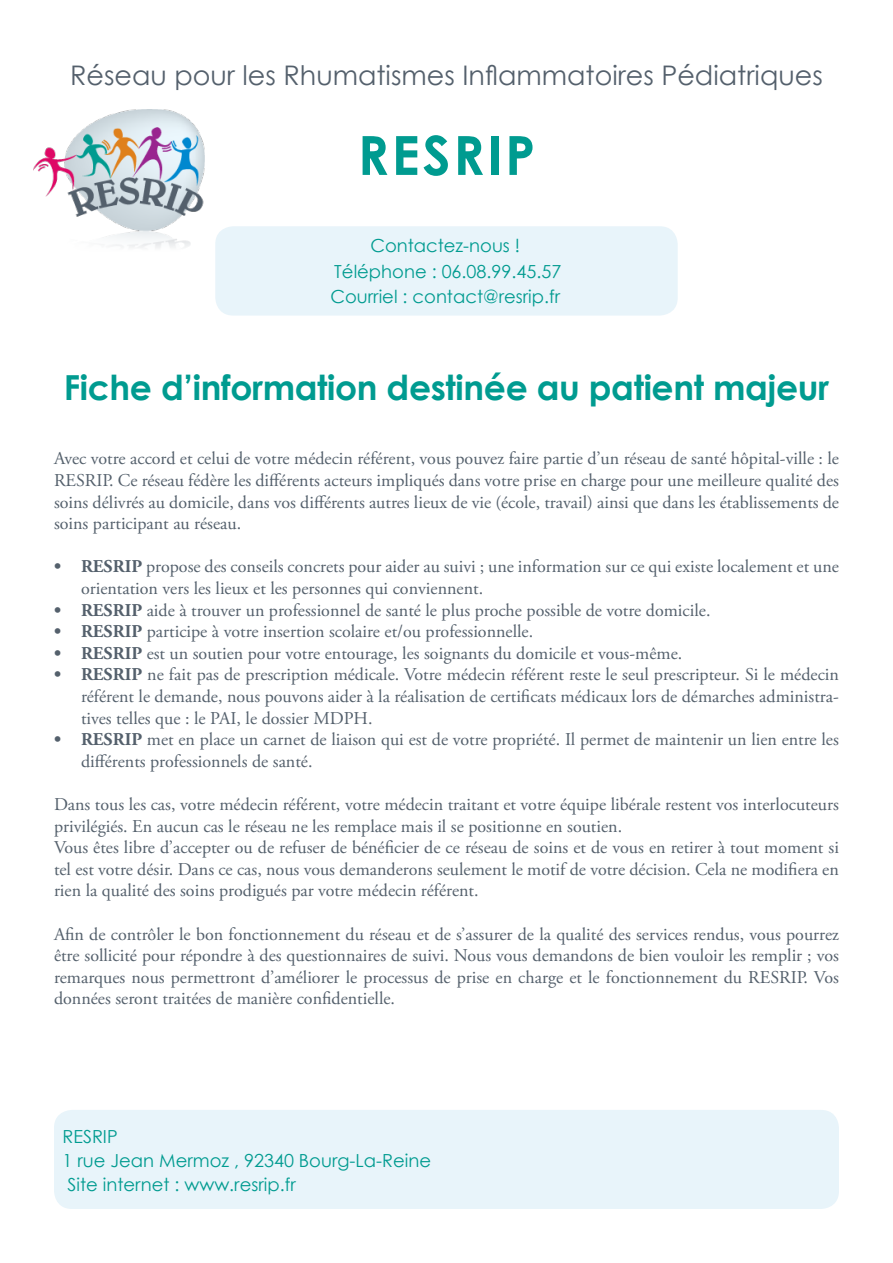
<style>
.page{position:relative;width:893px;height:1263px;background:#fff}
.page>*{position:absolute;margin:0;border:0;box-sizing:border-box;transform-origin:0 0}
.t1{font:700 54px "Century Gothic";letter-spacing:.05em;color:#009b90}
.t2{font:700 34.5px "Century Gothic";letter-spacing:-.01em;color:#009b90}
.t3{font:27px "Century Gothic";color:#54606c}
.t4{font:18px/21.6px "Adobe Garamond Pro";color:#54606c;text-align:justify}
.t5{font:18px/25.5px "Century Gothic";color:#009b90;text-align:center}
.s1{font-weight:700}
</style>
<div class="page">
<img style="left:33px;top:109px;width:172px;height:139px">
<div style="left:215px;top:226px;width:463px;height:90px;background:#e8f4fa;border-radius:18px"></div>
<div style="left:54px;top:1110px;width:785px;height:99px;background:#e8f4fa;border-radius:18px"></div>
<p class="t3" style="left:70px;top:56px;width:754px">Réseau pour les Rhumatismes Inflammatoires Pédiatriques</p>
<p class="t1" style="left:358px;top:114px;width:179px">RESRIP</p>
<p class="t5" style="left:330px;top:233px;width:232px">Contactez-nous !<br>Téléphone : 06.08.99.45.57<br>Courriel : contact@resrip.fr</p>
<p class="t2" style="left:64px;top:361px;width:767px">Fiche d’information destinée au patient majeur</p>
<p class="t4" style="left:54px;top:448px;width:787px">Avec votre accord et celui de votre médecin référent, vous pouvez faire partie d’un réseau de santé hôpital-ville : le RESRIP. Ce réseau fédère les différents acteurs impliqués dans votre prise en charge pour une meilleure qualité des soins délivrés au domicile, dans vos différents autres lieux de vie (école, travail) ainsi que dans les établissements de soins participant au réseau.</p>
<p class="t4" style="left:81px;top:556px;width:759px;text-indent:-27px"><span class="s1">• RESRIP</span> propose des conseils concrets pour aider au suivi ; une information sur ce qui existe localement et une orientation vers les lieux et les personnes qui conviennent.</p>
<p class="t4" style="left:54px;top:600px;width:658px"><span class="s1">• RESRIP</span> aide à trouver un professionnel de santé le plus proche possible de votre domicile.</p>
<p class="t4" style="left:54px;top:621px;width:481px"><span class="s1">• RESRIP</span> participe à votre insertion scolaire et/ou professionnelle.</p>
<p class="t4" style="left:54px;top:643px;width:630px"><span class="s1">• RESRIP</span> est un soutien pour votre entourage, les soignants du domicile et vous-même.</p>
<p class="t4" style="left:81px;top:664px;width:759px;text-indent:-27px"><span class="s1">• RESRIP</span> ne fait pas de prescription médicale. Votre médecin référent reste le seul prescripteur. Si le médecin référent le demande, nous pouvons aider à la réalisation de certificats médicaux lors de démarches administra&shy;tives telles que : le PAI, le dossier MDPH.</p>
<p class="t4" style="left:81px;top:729px;width:759px;text-indent:-27px"><span class="s1">• RESRIP</span> met en place un carnet de liaison qui est de votre propriété. Il permet de maintenir un lien entre les différents professionnels de santé.</p>
<p class="t4" style="left:54px;top:794px;width:786px">Dans tous les cas, votre médecin référent, votre médecin traitant et votre équipe libérale restent vos interlocuteurs privilégiés. En aucun cas le réseau ne les remplace mais il se positionne en soutien.</p>
<p class="t4" style="left:54px;top:837px;width:786px">Vous êtes libre d’accepter ou de refuser de bénéficier de ce réseau de soins et de vous en retirer à tout moment si tel est votre désir. Dans ce cas, nous vous demanderons seulement le motif de votre décision. Cela ne modifiera en rien la qualité des soins prodigués par votre médecin référent.</p>
<p class="t4" style="left:54px;top:924px;width:786px">Afin de contrôler le bon fonctionnement du réseau et de s’assurer de la qualité des services rendus, vous pourrez être sollicité pour répondre à des questionnaires de suivi. Nous vous demandons de bien vouloir les remplir ; vos remarques nous permettront d’améliorer le processus de prise en charge et le fonctionnement du RESRIP. Vos données seront traitées de manière confidentielle.</p>
<p class="t5" style="left:63px;top:1124px;width:370px;line-height:24px;text-align:left">RESRIP<br>1 rue Jean Mermoz , 92340 Bourg-La-Reine<br>Site internet : www.resrip.fr</p>
</div>
